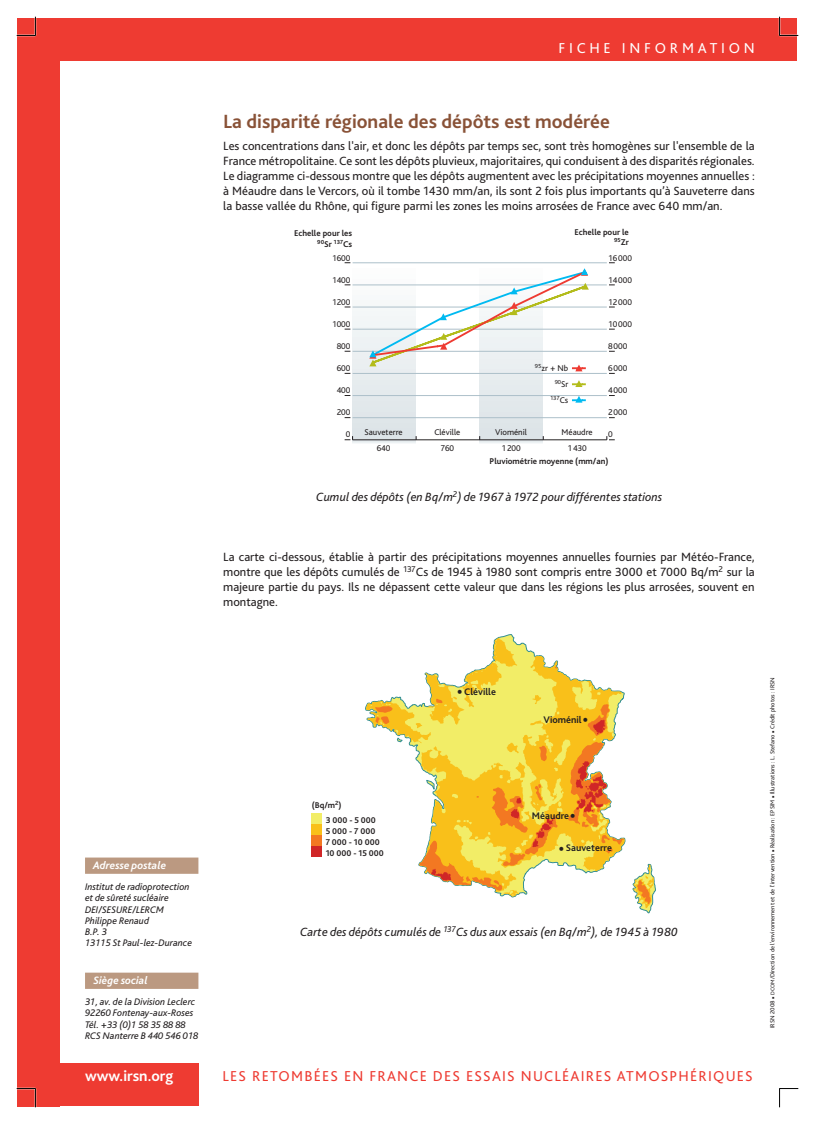
<style>
.page{position:relative;width:815px;height:1124px;background:#fff}
.page>*{position:absolute;margin:0;border:0;box-sizing:border-box;transform-origin:0 0}
.t1{font:700 20px "Bliss 2";color:#895237}
.t2{font:700 15.62px "Bliss 2";color:#fff}
.t3{font:15px "Bliss 2";letter-spacing:.08em;color:#ee3b32}
.t4{font:15px "Bliss 2";letter-spacing:.25em;color:#fff}
.t5{font:12.5px/15px "Bliss 2";color:#231f20;text-align:justify}
.t6{font:italic 12.5px "Bliss 2";color:#231f20}
.t7{font:italic 700 11.25px "Bliss 2";color:#fff}
.t8{font:italic 10px/11.2px "Bliss";color:#231f20}
.t9{font:700 10px "Bliss 2";color:#231f20}
.t10{font:8.75px "Bliss";color:#231f20}
.t11{font:700 8.75px/11.2px "Bliss 2";color:#231f20}
.t12{font:6.25px "Bliss 2";color:#231f20}
.t13{font:700 6.12px "Bliss 2";color:#231f20}
.t14{font:6.12px "Bliss";color:#231f20}
.s1{font-size:8.75px}
.s2{font-size:16.25px}
.s3{font-size:5.62px}
</style>
<div class="page">
<div style="left:18px;top:18px;width:42px;height:1088px;background:#ee3b32"></div>
<div style="left:18px;top:18px;width:779px;height:42px;background:#ee3b32"></div>
<div style="left:35px;top:1063px;width:163px;height:43px;background:#ee3b32"></div>
<div style="left:85px;top:857px;width:113px;height:16px;background:#bb9981"></div>
<div style="left:85px;top:972px;width:113px;height:16px;background:#bb9981"></div>
<svg style="left:419px;top:656px;width:206px;height:218px"></svg>
<svg style="left:532px;top:694px;width:9px;height:10px"></svg>
<svg style="left:539px;top:745px;width:8px;height:16px"></svg>
<svg style="left:632px;top:863px;width:24px;height:50px"></svg>
<svg style="left:601px;top:834px;width:23px;height:19px"></svg>
<svg style="left:366px;top:637px;width:153px;height:116px"></svg>
<svg style="left:588px;top:704px;width:22px;height:31px"></svg>
<svg style="left:568px;top:741px;width:43px;height:86px"></svg>
<svg style="left:419px;top:779px;width:139px;height:117px"></svg>
<div style="left:311px;top:813px;width:11px;height:10px;background:#f2ed67"></div>
<div style="left:311px;top:823px;width:11px;height:11px;background:#f9c01a"></div>
<div style="left:311px;top:834px;width:11px;height:11px;background:#f37822"></div>
<div style="left:311px;top:845px;width:11px;height:11px;background:#d02627"></div>
<div style="left:353px;top:359px;width:63px;height:83px;background:#ebeff1"></div>
<div style="left:353px;top:380px;width:63px;height:61px;background:#e6ecee"></div>
<div style="left:353px;top:401px;width:63px;height:40px;background:#e2e8eb"></div>
<div style="left:353px;top:423px;width:63px;height:17px;background:#dee5e8"></div>
<div style="left:480px;top:369px;width:63px;height:72px;background:#e9edf0"></div>
<div style="left:480px;top:385px;width:63px;height:56px;background:#e5ebee"></div>
<div style="left:480px;top:407px;width:63px;height:33px;background:#e1e8eb"></div>
<div style="left:480px;top:428px;width:63px;height:12px;background:#dde4e8"></div>
<hr style="left:353px;top:262px;width:254px;height:1px;background:#acbfc9">
<hr style="left:353px;top:284px;width:254px;height:1px;background:#acbfc9">
<hr style="left:353px;top:307px;width:254px;height:1px;background:#acbfc9">
<hr style="left:353px;top:329px;width:254px;height:1px;background:#acbfc9">
<hr style="left:353px;top:351px;width:254px;height:1px;background:#acbfc9">
<hr style="left:353px;top:373px;width:254px;height:1px;background:#acbfc9">
<hr style="left:353px;top:395px;width:254px;height:1px;background:#acbfc9">
<hr style="left:353px;top:417px;width:254px;height:1px;background:#acbfc9">
<hr style="left:353px;top:439px;width:254px;height:1px;background:#231f20">
<svg style="left:572px;top:380px;width:14px;height:7px"></svg>
<svg style="left:369px;top:268px;width:220px;height:103px"></svg>
<svg style="left:572px;top:396px;width:14px;height:6px"></svg>
<svg style="left:17px;top:17px;width:19px;height:19px"></svg>
<svg style="left:17px;top:1087px;width:19px;height:20px"></svg>
<svg style="left:779px;top:17px;width:19px;height:19px"></svg>
<svg style="left:779px;top:1088px;width:19px;height:19px"></svg>
<p class="t4" style="left:558px;top:38px;width:198px">FICHE INFORMATION</p>
<h1 class="t1" style="left:223px;top:109px;width:388px">La disparité régionale des dépôts est modérée</h1>
<p class="t5" style="left:223px;top:138px;width:533px">Les concentrations dans l'air, et donc les dépôts par temps sec, sont très homogènes sur l'ensemble de la France métropolitaine. Ce sont les dépôts pluvieux, majoritaires, qui conduisent à des disparités régionales.<br>Le diagramme ci-dessous montre que les dépôts augmentent avec les précipitations moyennes annuelles : à Méaudre dans le Vercors, où il tombe 1430 mm/an, ils sont 2 fois plus importants qu’à Sauveterre dans la basse vallée du Rhône, qui figure parmi les zones les moins arrosées de France avec 640 mm/an.</p>
<p class="t11" style="left:294px;top:227px;width:60px">Echelle pour les</p>
<p class="t13" style="left:317px;top:238px;width:36px">90<span class="s1">Sr</span> 137<span class="s1">Cs</span></p>
<p class="t11" style="left:574px;top:226px;width:56px">Echelle pour le</p>
<p class="t13" style="left:614px;top:236px;width:16px">95<span class="s1">Zr</span></p>
<p class="t10" style="left:608px;top:254px;width:25px">16000</p>
<p class="t10" style="left:608px;top:276px;width:25px">14000</p>
<p class="t10" style="left:608px;top:298px;width:25px">12000</p>
<p class="t10" style="left:608px;top:320px;width:25px">10000</p>
<p class="t10" style="left:608px;top:342px;width:21px">8000</p>
<p class="t10" style="left:608px;top:363px;width:21px">6000</p>
<p class="t10" style="left:608px;top:385px;width:21px">4000</p>
<p class="t10" style="left:608px;top:407px;width:21px">2000</p>
<p class="t10" style="left:608px;top:429px;width:6px">0</p>
<p class="t10" style="left:332px;top:254px;width:20px">1600</p>
<p class="t10" style="left:332px;top:276px;width:20px">1400</p>
<p class="t10" style="left:332px;top:298px;width:20px">1200</p>
<p class="t10" style="left:332px;top:320px;width:20px">1000</p>
<p class="t10" style="left:337px;top:342px;width:15px">800</p>
<p class="t10" style="left:337px;top:364px;width:15px">600</p>
<p class="t10" style="left:337px;top:386px;width:15px">400</p>
<p class="t10" style="left:337px;top:408px;width:15px">200</p>
<p class="t10" style="left:346px;top:430px;width:6px">0</p>
<p class="t10" style="left:535px;top:363px;width:35px"><sup>95</sup>zr + Nb</p>
<p class="t14" style="left:555px;top:379px;width:15px">90<span class="s1">Sr</span></p>
<p class="t14" style="left:550px;top:395px;width:20px">137<span class="s1">Cs</span></p>
<p class="t10" style="left:365px;top:428px;width:40px">Sauveterre</p>
<p class="t10" style="left:434px;top:428px;width:28px">Cléville</p>
<p class="t10" style="left:495px;top:428px;width:33px">Vioménil</p>
<p class="t10" style="left:562px;top:428px;width:33px">Méaudre</p>
<p class="t10" style="left:377px;top:443px;width:15px">640</p>
<p class="t10" style="left:440px;top:443px;width:15px">760</p>
<p class="t10" style="left:502px;top:443px;width:21px">1200</p>
<p class="t10" style="left:568px;top:443px;width:21px">1430</p>
<p class="t11" style="left:490px;top:454px;width:120px">Pluviométrie moyenne (mm/an)</p>
<p class="t6" style="left:316px;top:489px;width:348px">Cumul des dépôts (en Bq/m<sup>2</sup>) de 1967 à 1972 pour différentes stations</p>
<p class="t5" style="left:223px;top:548px;width:533px">La carte ci-dessous, établie à partir des précipitations moyennes annuelles fournies par Météo-France, montre que les dépôts cumulés de <sup>137</sup>Cs de 1945 à 1980 sont compris entre 3000 et 7000 Bq/m<sup>2</sup> sur la majeure partie du pays. Ils ne dépassent cette valeur que dans les régions les plus arrosées, souvent en montagne.</p>
<p class="t7" style="left:93px;top:857px;width:75px">Adresse postale</p>
<p class="t8" style="left:85px;top:881px;width:109px">Institut de radioprotection et de sûreté sucléaire<br>DEI/SESURE/LERCM<br>Philippe Renaud<br>B.P. 3<br>13115 St Paul-lez-Durance</p>
<p class="t7" style="left:93px;top:972px;width:56px">Siège social</p>
<p class="t8" style="left:85px;top:996px;width:115px">31, av. de la Division Leclerc<br>92260 Fontenay-aux-Roses<br>Tél. +33 (0)1 58 35 88 88<br>RCS Nanterre B 440 546 018</p>
<p class="t11" style="left:326px;top:797px;width:52px;line-height:14.9px;text-indent:-14px">(Bq/m<sup>2</sup>)<br>3 000 - 5 000</p>
<p class="t11" style="left:326px;top:825px;width:60px">5 000 - 7 000<br>7 000 - 10 000<br>10 000 - 15 000</p>
<p class="t9" style="left:457px;top:685px;width:40px"><span class="s2">•</span> Cléville</p>
<p class="t9" style="left:544px;top:713px;width:46px">Vioménil<span class="s2">•</span></p>
<p class="t9" style="left:532px;top:809px;width:45px">Méaudre<span class="s2">•</span></p>
<p class="t9" style="left:559px;top:841px;width:55px"><span class="s2">•</span> Sauveterre</p>
<p class="t6" style="left:300px;top:924px;width:379px">Carte des dépôts cumulés de <sup>137</sup>Cs dus aux essais (en Bq/m<sup>2</sup>), de 1945 à 1980</p>
<p class="t2" style="left:85px;top:1066px;width:90px">www.irsn.org</p>
<p class="t3" style="left:222px;top:1066px;width:532px">LES RETOMBÉES EN FRANCE DES ESSAIS NUCLÉAIRES ATMOSPHÉRIQUES</p>
<p class="t12" style="left:768px;top:1028px;width:353px;rotate:-90deg">IRSN 2008 ■ <span class="s3">DCOM/</span>Direction de l'environnement et de l'intervention ■ Réalisation : EPSIM ■ Illustrations : L. Stefano ■ Crédit photos : IRSN</p>
</div>
